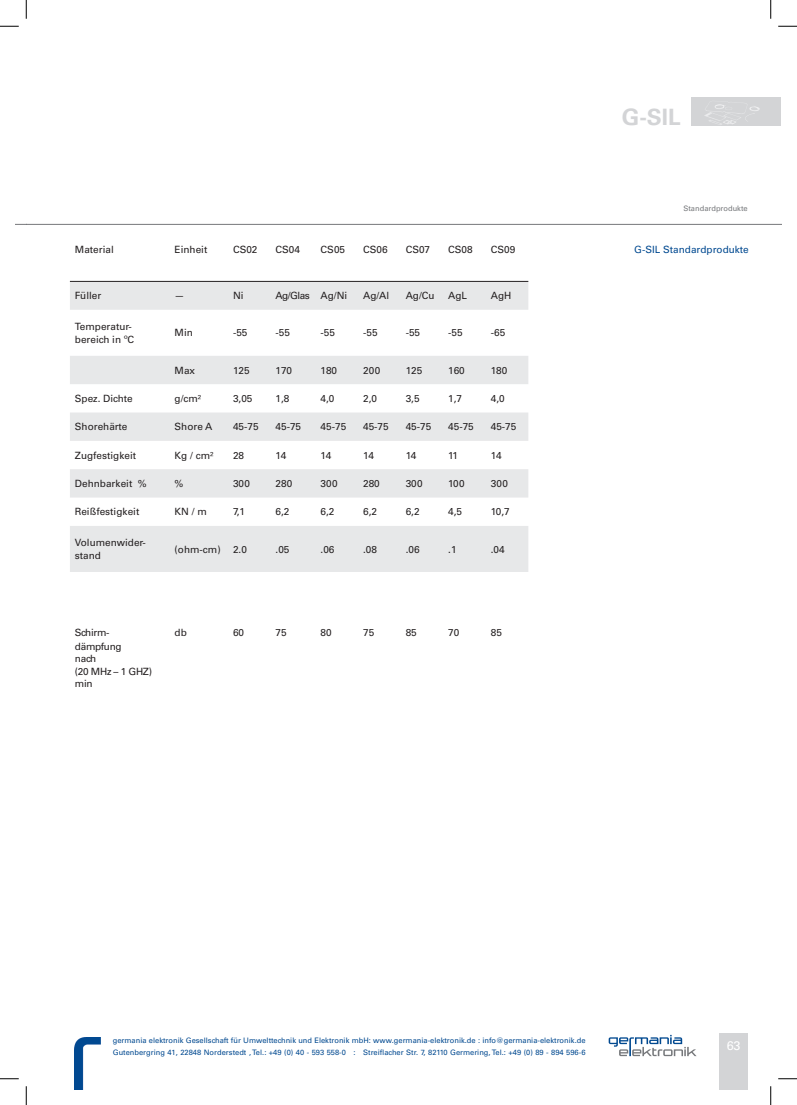
<style>
.page{position:relative;width:797px;height:1105px;background:#fff}
.page>*{position:absolute;margin:0;border:0;box-sizing:border-box;transform-origin:0 0}
.t1{font:700 22.5px "Univers LT Std";color:#d3d4d6}
.t2{font:12.5px "Univers LT Std";color:#fff}
.t3{font:10px/12.5px "Univers LT Std";color:#231f20}
.t4{font:10px/12.5px "Univers LT Std";letter-spacing:-.03em;color:#231f20}
.t5{font:10px "Univers LT Std";color:#014990}
.t6{font:10px "Univers LT Std";letter-spacing:-.05em;color:#231f20}
.t7{font:7.5px/11.2px "Univers LT Std";color:#014990}
.t8{font:7.5px "Univers LT Std";color:#76787b}
</style>
<div class="page">
<hr style="left:26px;top:224px;width:755px;height:1px;background:#76787b">
<div style="left:719px;top:1033px;width:28px;height:56px;background:#d3d4d6"></div>
<img style="left:74px;top:1038px;width:27px;height:51px">
<svg style="left:608px;top:1035px;width:88px;height:21px"></svg>
<div style="left:691px;top:97px;width:90px;height:28px;background:#d3d4d6"></div>
<img style="left:704px;top:104px;width:56px;height:21px">
<svg style="left:70px;top:282px;width:458px;height:290px;fill:#e7e8e9"></svg>
<hr style="left:70px;top:281px;width:458px;height:1px;background:#231f20">
<svg style="left:0;top:25px;width:19px;height:2px"></svg>
<svg style="left:778px;top:25px;width:19px;height:2px"></svg>
<svg style="left:0;top:1078px;width:19px;height:1px"></svg>
<svg style="left:778px;top:1078px;width:19px;height:1px"></svg>
<svg style="left:25px;top:0;width:2px;height:19px"></svg>
<svg style="left:25px;top:1086px;width:2px;height:19px"></svg>
<svg style="left:770px;top:0;width:1px;height:19px"></svg>
<svg style="left:770px;top:1086px;width:1px;height:19px"></svg>
<h1 class="t1" style="left:622px;top:109px;width:60px">G-SIL</h1>
<p class="t3" style="left:75px;top:244px;width:40px">Material</p>
<p class="t3" style="left:174px;top:244px;width:34px">Einheit</p>
<p class="t3" style="left:233px;top:244px;width:26px">CS02</p>
<p class="t3" style="left:275px;top:244px;width:26px">CS04</p>
<p class="t3" style="left:320px;top:244px;width:26px">CS05</p>
<p class="t3" style="left:363px;top:244px;width:26px">CS06</p>
<p class="t3" style="left:406px;top:244px;width:26px">CS07</p>
<p class="t3" style="left:448px;top:244px;width:26px">CS08</p>
<p class="t3" style="left:491px;top:244px;width:26px">CS09</p>
<p class="t3" style="left:75px;top:290px;width:28px">Füller</p>
<p class="t3" style="left:174px;top:290px;width:11px">—</p>
<p class="t3" style="left:233px;top:290px;width:12px">Ni</p>
<p class="t6" style="left:275px;top:292px;width:73px">Ag/Glas Ag/Ni</p>
<p class="t3" style="left:363px;top:290px;width:28px">Ag/Al</p>
<p class="t3" style="left:406px;top:290px;width:30px">Ag/Cu</p>
<p class="t3" style="left:448px;top:290px;width:20px">AgL</p>
<p class="t3" style="left:491px;top:290px;width:22px">AgH</p>
<p class="t3" style="left:75px;top:321px;width:61px">Temperatur&shy;bereich in ºC</p>
<p class="t3" style="left:174px;top:327px;width:20px">Min</p>
<p class="t3" style="left:233px;top:327px;width:16px">-55</p>
<p class="t3" style="left:275px;top:327px;width:16px">-55</p>
<p class="t3" style="left:320px;top:327px;width:16px">-55</p>
<p class="t3" style="left:363px;top:327px;width:16px">-55</p>
<p class="t3" style="left:406px;top:327px;width:16px">-55</p>
<p class="t3" style="left:448px;top:327px;width:16px">-55</p>
<p class="t3" style="left:491px;top:327px;width:16px">-65</p>
<p class="t3" style="left:174px;top:364px;width:22px">Max</p>
<p class="t3" style="left:233px;top:364px;width:18px">125</p>
<p class="t3" style="left:275px;top:364px;width:18px">170</p>
<p class="t3" style="left:320px;top:364px;width:18px">180</p>
<p class="t3" style="left:363px;top:364px;width:19px">200</p>
<p class="t3" style="left:406px;top:364px;width:18px">125</p>
<p class="t3" style="left:448px;top:364px;width:18px">160</p>
<p class="t3" style="left:491px;top:364px;width:18px">180</p>
<p class="t3" style="left:75px;top:393px;width:59px">Spez. Dichte</p>
<p class="t3" style="left:174px;top:393px;width:28px">g/cm²</p>
<p class="t3" style="left:233px;top:393px;width:21px">3,05</p>
<p class="t3" style="left:275px;top:393px;width:15px">1,8</p>
<p class="t3" style="left:320px;top:393px;width:15px">4,0</p>
<p class="t3" style="left:363px;top:393px;width:15px">2,0</p>
<p class="t3" style="left:406px;top:393px;width:15px">3,5</p>
<p class="t3" style="left:448px;top:393px;width:15px">1,7</p>
<p class="t3" style="left:491px;top:393px;width:15px">4,0</p>
<p class="t3" style="left:75px;top:421px;width:54px">Shorehärte</p>
<p class="t3" style="left:174px;top:421px;width:39px">Shore A</p>
<p class="t3" style="left:233px;top:421px;width:27px">45-75</p>
<p class="t3" style="left:275px;top:421px;width:27px">45-75</p>
<p class="t3" style="left:320px;top:421px;width:27px">45-75</p>
<p class="t3" style="left:363px;top:421px;width:27px">45-75</p>
<p class="t3" style="left:406px;top:421px;width:27px">45-75</p>
<p class="t3" style="left:448px;top:421px;width:27px">45-75</p>
<p class="t3" style="left:491px;top:421px;width:27px">45-75</p>
<p class="t3" style="left:75px;top:450px;width:63px">Zugfestigkeit</p>
<p class="t3" style="left:174px;top:450px;width:40px">Kg / cm²</p>
<p class="t3" style="left:233px;top:450px;width:13px">28</p>
<p class="t3" style="left:275px;top:450px;width:12px">14</p>
<p class="t3" style="left:320px;top:450px;width:12px">14</p>
<p class="t3" style="left:363px;top:450px;width:12px">14</p>
<p class="t3" style="left:406px;top:450px;width:12px">14</p>
<p class="t3" style="left:448px;top:450px;width:11px">11</p>
<p class="t3" style="left:491px;top:450px;width:12px">14</p>
<p class="t3" style="left:75px;top:478px;width:73px">Dehnbarkeit %</p>
<p class="t3" style="left:174px;top:478px;width:10px">%</p>
<p class="t3" style="left:233px;top:478px;width:19px">300</p>
<p class="t3" style="left:275px;top:478px;width:18px">280</p>
<p class="t3" style="left:320px;top:478px;width:19px">300</p>
<p class="t3" style="left:363px;top:478px;width:18px">280</p>
<p class="t3" style="left:406px;top:478px;width:19px">300</p>
<p class="t3" style="left:448px;top:478px;width:18px">100</p>
<p class="t3" style="left:491px;top:478px;width:19px">300</p>
<p class="t3" style="left:75px;top:506px;width:66px">Reißfestigkeit</p>
<p class="t3" style="left:174px;top:506px;width:34px">KN / m</p>
<p class="t3" style="left:233px;top:506px;width:13px">7,1</p>
<p class="t3" style="left:275px;top:506px;width:15px">6,2</p>
<p class="t3" style="left:320px;top:506px;width:15px">6,2</p>
<p class="t3" style="left:363px;top:506px;width:15px">6,2</p>
<p class="t3" style="left:406px;top:506px;width:15px">6,2</p>
<p class="t3" style="left:448px;top:506px;width:15px">4,5</p>
<p class="t3" style="left:491px;top:506px;width:20px">10,7</p>
<p class="t3" style="left:75px;top:537px;width:72px">Volumenwider&shy;stand</p>
<p class="t3" style="left:174px;top:543px;width:74px">(ohm-cm) 2.0</p>
<p class="t3" style="left:275px;top:543px;width:15px">.05</p>
<p class="t3" style="left:320px;top:543px;width:15px">.06</p>
<p class="t3" style="left:363px;top:543px;width:15px">.08</p>
<p class="t3" style="left:406px;top:543px;width:15px">.06</p>
<p class="t3" style="left:448px;top:543px;width:10px">.1</p>
<p class="t3" style="left:491px;top:543px;width:15px">.04</p>
<p class="t4" style="left:75px;top:626px;width:48px;line-height:14.1px">Schirm&shy;dämpfung</p>
<p class="t4" style="left:75px;top:653px;width:79px">nach<br>(20 MHz – 1 GHZ) min</p>
<p class="t3" style="left:174px;top:627px;width:14px">db</p>
<p class="t3" style="left:233px;top:627px;width:13px">60</p>
<p class="t3" style="left:275px;top:627px;width:13px">75</p>
<p class="t3" style="left:320px;top:627px;width:13px">80</p>
<p class="t3" style="left:363px;top:627px;width:13px">75</p>
<p class="t3" style="left:406px;top:627px;width:13px">85</p>
<p class="t3" style="left:448px;top:627px;width:13px">70</p>
<p class="t3" style="left:491px;top:627px;width:13px">85</p>
<p class="t8" style="left:683px;top:205px;width:66px">Standardprodukte</p>
<p class="t5" style="left:634px;top:246px;width:116px">G-SIL Standardprodukte</p>
<p class="t7" style="left:113px;top:1036px;width:474px">germania elektronik Gesellschaft für Umwelttechnik und Elektronik mbH: www.germania-elektronik.de : info@germania-elektronik.de<br>Gutenbergring 41, 22848 Norderstedt , Tel.: +49 (0) 40 - 593 558-0 : Streiflacher Str. 7, 82110 Germering, Tel.: +49 (0) 89 - 894 596-6</p>
<p class="t2" style="left:726px;top:1040px;width:15px">63</p>
</div>
